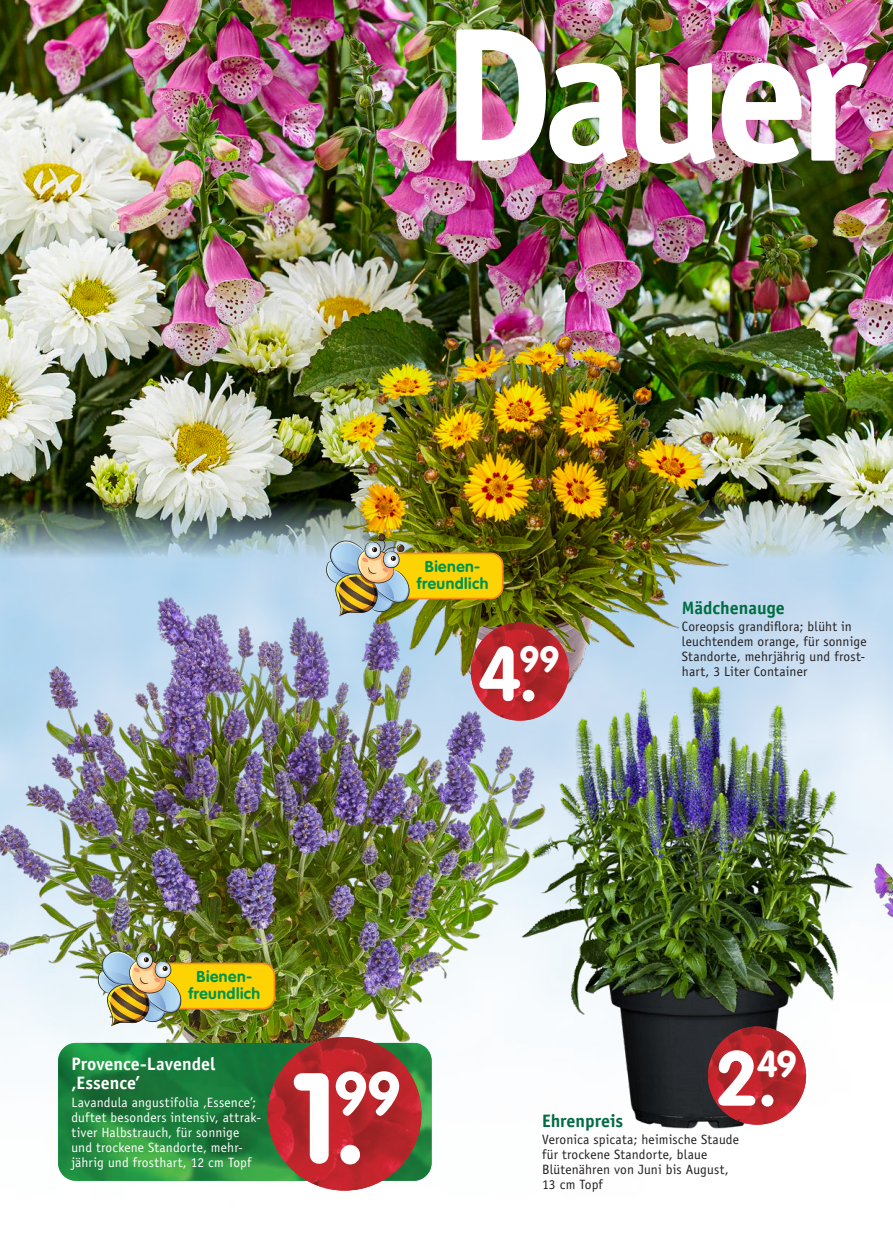
<style>
.page{position:relative;width:893px;height:1234px;background:#fff}
.page>*{position:absolute;margin:0;border:0;box-sizing:border-box;transform-origin:0 0}
.t1{font:700 191.4px "Officina Sans Std";letter-spacing:-.06em;color:#fff}
.t2{font:700 126px "VAG Rounded Std";color:#fff}
.t3{font:700 76.5px "VAG Rounded Std";color:#fff}
.t4{font:700 75.15px "VAG Rounded Std";color:#fff}
.t5{font:700 36.75px "VAG Rounded Std";color:#fff}
.t6{font:700 18px "Officina Sans Std";color:#fff}
.t7{font:700 18px "Officina Sans Std";color:#006c41}
.t8{font:700 15.6px/16.8px "VAG Rounded Std";letter-spacing:.03em;color:#00934d;text-align:center}
.t9{font:13.5px/15px "Officina Sans Std";letter-spacing:.01em;color:#231f20}
.t10{font:13.5px/15px "Officina Sans Std";letter-spacing:.01em;color:#fff}
</style>
<div class="page">
<img style="left:0;top:564px;width:893px;height:627px">
<img style="left:0;top:0;width:893px;height:564px">
<img style="left:520px;top:684px;width:335px;height:449px">
<img style="left:0;top:589px;width:559px;height:532px">
<img style="left:331px;top:324px;width:405px;height:379px">
<div style="left:824px;top:739px;width:69px;height:369px;background:#fff;opacity:.36"></div>
<img style="left:855px;top:776px;width:38px;height:296px">
<div style="left:369px;top:553px;width:134px;height:45px;background:#fed304;border-radius:12px"></div>
<div style="left:368px;top:552px;width:136px;height:47px;border:2px solid #f6891f;border-radius:12px"></div>
<img style="left:325px;top:532px;width:85px;height:84px">
<div style="left:141px;top:963px;width:133px;height:45px;background:#fed304;border-radius:12px"></div>
<div style="left:140px;top:962px;width:135px;height:47px;border:2px solid #f6891f;border-radius:12px"></div>
<img style="left:96px;top:942px;width:86px;height:84px">
<img style="left:708px;top:1026px;width:98px;height:98px;border-radius:49px">
<img style="left:58px;top:1042px;width:374px;height:138px">
<img style="left:268px;top:1036px;width:153px;height:154px;border-radius:77px">
<img style="left:471px;top:622px;width:98px;height:98px;border-radius:49px">
<h1 class="t1" style="left:440px;top:-24px;width:427px">Dauer</h1>
<p class="t8" style="left:188px;top:968px;width:73px">Bienen&shy;freundlich</p>
<p class="t8" style="left:417px;top:558px;width:73px">Bienen&shy;freundlich</p>
<h3 class="t4" style="left:478px;top:630px;width:83px">4.<sup>99</sup></h3>
<h3 class="t7" style="left:682px;top:596px;width:104px">Mädchenauge</h3>
<p class="t9" style="left:682px;top:618px;width:186px">Coreopsis grandiflora; blüht in leuchtendem orange, für sonnige<br>Standorte, mehrjährig und frost&shy;hart, 3 Liter Container</p>
<h3 class="t6" style="left:71px;top:1052px;width:145px">Provence-Lavendel</h3>
<h3 class="t5" style="left:757px;top:1041px;width:42px">49</h3>
<h3 class="t6" style="left:71px;top:1071px;width:70px">,Essence’</h3>
<p class="t10" style="left:71px;top:1094px;width:191px">Lavandula angustifolia ,Essence’; duftet besonders intensiv, attrak&shy;tiver Halbstrauch, für sonnige und trockene Standorte, mehr&shy;jährig und frosthart, 12 cm Topf</p>
<h3 class="t3" style="left:715px;top:1033px;width:64px">2.</h3>
<h2 class="t2" style="left:291px;top:1044px;width:112px">1.<sup>99</sup></h2>
<h3 class="t7" style="left:542px;top:1109px;width:83px">Ehrenpreis</h3>
<p class="t9" style="left:542px;top:1131px;width:198px">Veronica spicata; heimische Staude für trockene Standorte, blaue<br>Blütenähren von Juni bis August,<br>13 cm Topf</p>
</div>
